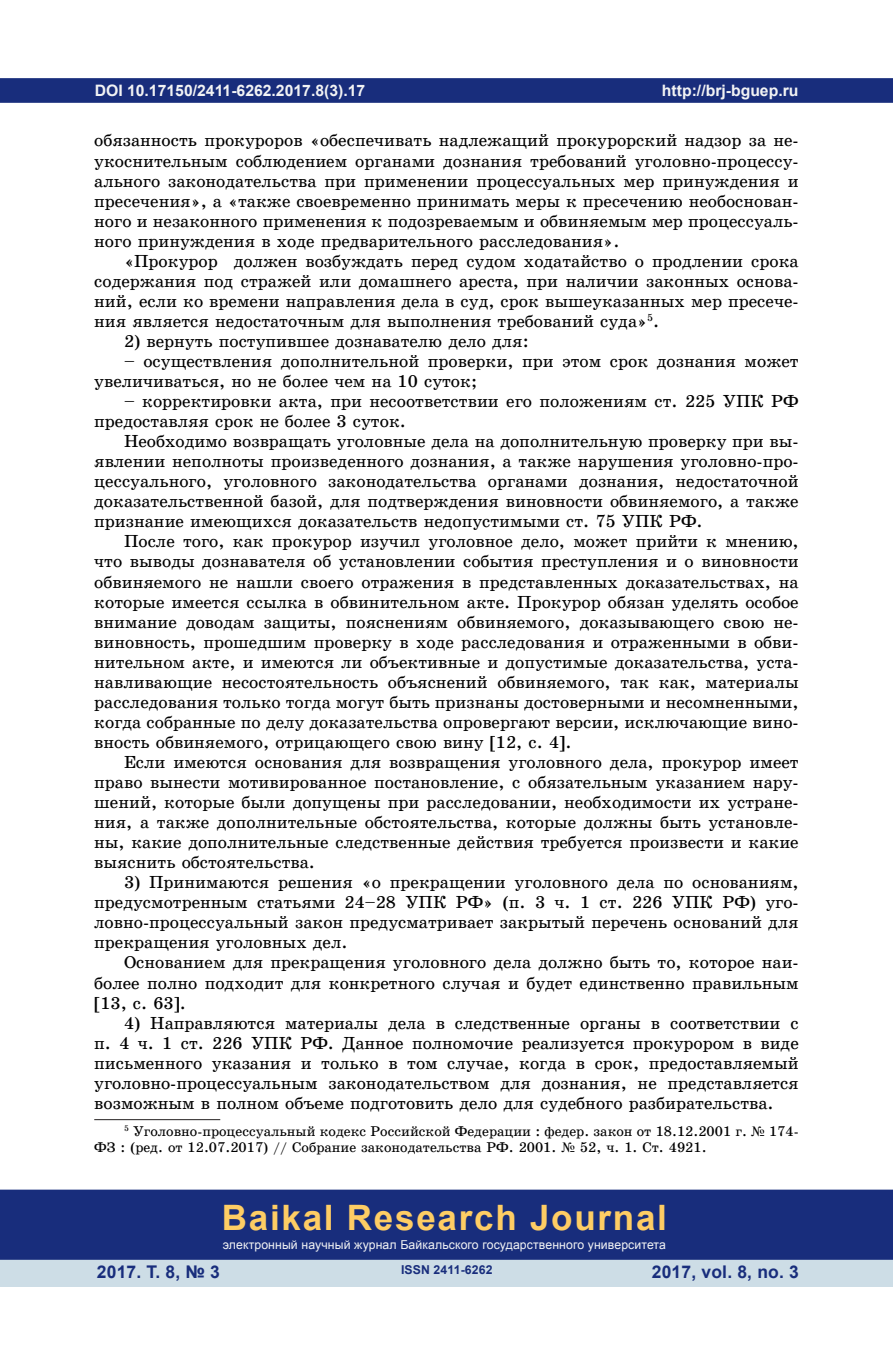
<style>
.page{position:relative;width:893px;height:1360px;background:#fff}
.page>*{position:absolute;margin:0;border:0;box-sizing:border-box;transform-origin:0 0}
.t1{font:700 35px "Arial";letter-spacing:.05em;color:#fecd64}
.Текст{font:17.5px/19.9px "School Book C";color:#000;text-align:justify}
.t2{font:700 17.5px "Arial";letter-spacing:.01em;color:#182d7c}
.Текст-2{font:700 15.75px "Arial";color:#f2f3f4}
.Сноска{font:14.17px/15.9px "School Book C";color:#000}
.t3{font:12.25px "Arial";letter-spacing:.01em;color:#f2f3f4}
.t4{font:700 12.25px "Arial";letter-spacing:.01em;color:#182d7c}
.s1{font-family:"Times New Roman"}
</style>
<div class="page">
<div style="left:0;top:78px;width:893px;height:25px;background:#182d7c;border:2px solid #182d7c"></div>
<div style="left:0;top:1258px;width:893px;height:28px;background:#cddde6"></div>
<div style="left:0;top:1189px;width:893px;height:70px;background:#182d7c;border:2px solid #182d7c"></div>
<hr style="left:94px;top:1119px;width:126px;height:1px;background:#231f20">
<p class="Текст-2" style="left:95px;top:79px;width:272px">DOI 10.17150/2411-6262.2017.8(3).17</p>
<p class="Текст" style="left:94px;top:131px;width:706px">обязанность прокуроров «обеспечивать надлежащий прокурорский надзор за не&shy;укоснительным соблюдением органами дознания требований уголовно-процессу&shy;ального законодательства при применении процессуальных мер принуждения и пресечения», а «также своевременно принимать меры к пресечению необоснован&shy;ного и незаконного применения к подозреваемым и обвиняемым мер процессуаль&shy;ного принуждения в ходе предварительного расследования».</p>
<p class="Текст" style="left:94px;top:251px;width:706px;text-indent:30px">«Прокурор должен возбуждать перед судом ходатайство о продлении срока содержания под стражей или домашнего ареста, при наличии законных основа&shy;ний, если ко времени направления дела в суд, срок вышеуказанных мер пресече&shy;ния является недостаточным для выполнения требований суда»<sup>5</sup>.</p>
<p class="Текст" style="left:124px;top:331px;width:406px">2) вернуть поступившее дознавателю дело для:</p>
<p class="Текст" style="left:94px;top:351px;width:706px;text-indent:30px">– осуществления дополнительной проверки, при этом срок дознания может увеличиваться, но не более чем на 10 суток;</p>
<p class="Текст" style="left:94px;top:391px;width:706px;text-indent:30px">– корректировки акта, при несоответствии его положениям ст. 225 УПК РФ предоставляя срок не более 3 суток.</p>
<p class="Текст" style="left:94px;top:431px;width:706px;text-indent:30px">Необходимо возвращать уголовные дела на дополнительную проверку при вы&shy;явлении неполноты произведенного дознания, а также нарушения уголовно-про&shy;цессуального, уголовного законодательства органами дознания, недостаточной доказательственной базой, для подтверждения виновности обвиняемого, а также признание имеющихся доказательств недопустимыми ст. 75 УПК РФ.</p>
<p class="Текст" style="left:94px;top:531px;width:706px;text-indent:30px">После того, как прокурор изучил уголовное дело, может прийти к мнению, что выводы дознавателя об установлении события преступления и о виновности обвиняемого не нашли своего отражения в представленных доказательствах, на которые имеется ссылка в обвинительном акте. Прокурор обязан уделять особое внимание доводам защиты, пояснениям обвиняемого, доказывающего свою не&shy;виновность, прошедшим проверку в ходе расследования и отраженными в обви&shy;нительном акте, и имеются ли объективные и допустимые доказательства, уста&shy;навливающие несостоятельность объяснений обвиняемого, так как, материалы расследования только тогда могут быть признаны достоверными и несомненными, когда собранные по делу доказательства опровергают версии, исключающие вино&shy;вность обвиняемого, отрицающего свою вину [12, с. 4].</p>
<p class="Текст" style="left:94px;top:752px;width:706px;text-indent:30px">Если имеются основания для возвращения уголовного дела, прокурор имеет право вынести мотивированное постановление, с обязательным указанием нару&shy;шений , которые были допущены при расследовании, необходимости их устране&shy;ния, а также дополнительные обстоятельства, которые должны быть установле&shy;ны, какие дополнительные следственные действия требуется произвести и какие выяснить обстоятельства.</p>
<p class="Текст" style="left:94px;top:872px;width:706px;text-indent:30px">3) Принимаются решения «о прекращении уголовного дела по основаниям, предусмотренным статьями 24–28 УПК РФ» (п. 3 ч. 1 ст. 226 УПК РФ) уго&shy;ловно-процессуальный закон предусматривает закрытый перечень оснований для прекращения уголовных дел.</p>
<p class="Текст" style="left:94px;top:952px;width:706px;text-indent:30px">Основанием для прекращения уголовного дела должно быть то, которое наи&shy;более полно подходит для конкретного случая и будет единственно правильным [13, с. 63].</p>
<p class="Текст" style="left:94px;top:1012px;width:706px;text-align:left;text-indent:30px">4) Направляются материалы дела в следственные органы в соответствии с п. 4 ч. 1 ст. 226 УПК РФ. Данное полномочие реализуется прокурором в виде письменного указания и только в том случае, когда в срок, предоставляемый уголовно-процессуальным законодательством для дознания, не представляется возможным в полном объеме подготовить дело для судебного разбирательства.</p>
<p class="Сноска" style="left:94px;top:1122px;width:706px;text-indent:30px"><sup>5</sup> Уголовно-процессуальный кодекс Российской Федерации : федер. закон от 18.12.2001 г. <span class="s1">№</span> 174-<br>ФЗ : (ред. от 12.07.2017) // Собрание законодательства РФ. 2001. <span class="s1">№</span> 52, ч. 1. Ст. 4921.</p>
<p class="Текст-2" style="left:662px;top:79px;width:138px">http://brj-bguep.ru</p>
<h1 class="t1" style="left:222px;top:1193px;width:447px">Baikal Research Journal</h1>
<p class="t3" style="left:223px;top:1236px;width:445px">электронный научный журнал Байкальского государственного университета</p>
<p class="t2" style="left:97px;top:1259px;width:125px">2017. Т. 8, № 3</p>
<p class="t2" style="left:652px;top:1259px;width:149px">2017, vol. 8, no. 3</p>
<p class="t4" style="left:401px;top:1261px;width:93px">ISSN 2411-6262</p>
</div>
